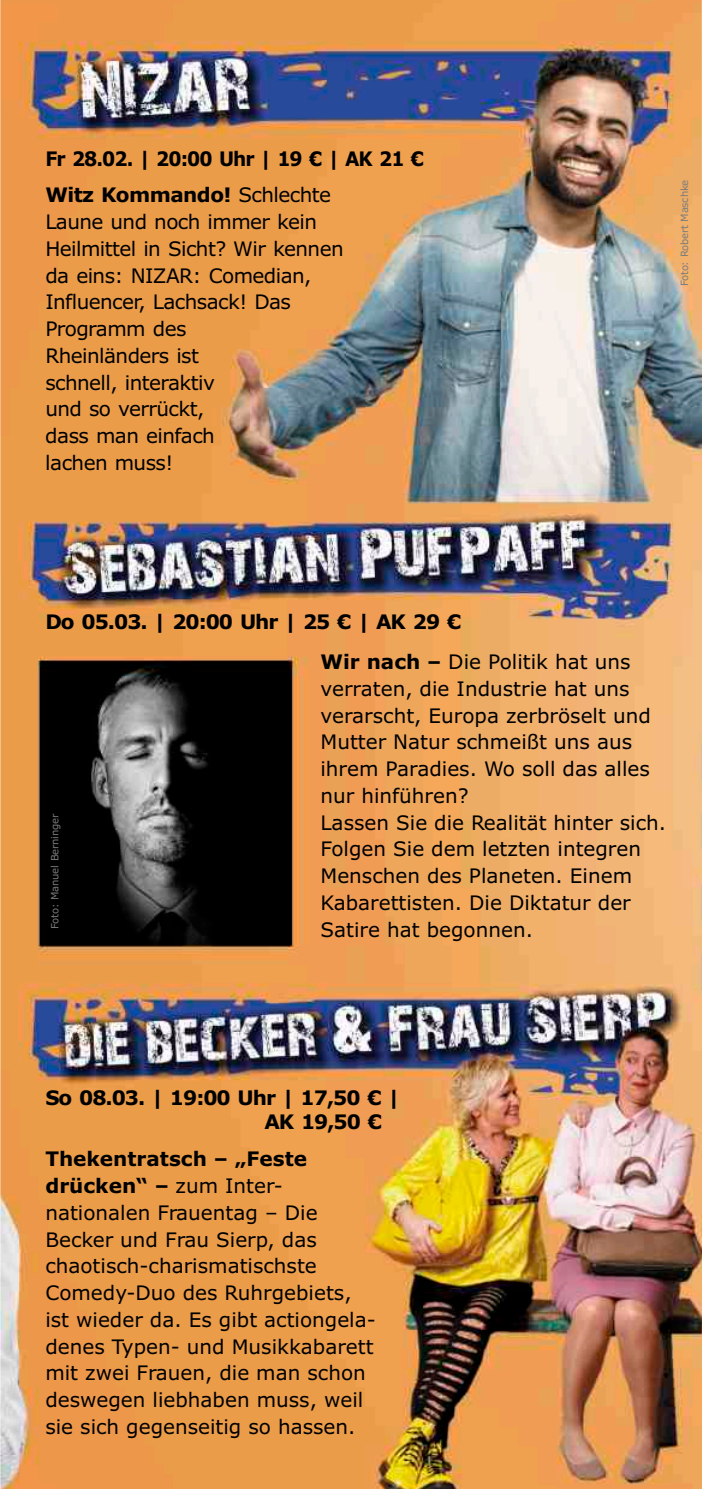
<style>
.page{position:relative;width:702px;height:1489px;background:#fff}
.page>*{position:absolute;margin:0;border:0;box-sizing:border-box;transform-origin:0 0}
.t1{font:20px/26.8px "Verdana";color:#000}
.t2{font:20px/26.8px "Verdana";letter-spacing:-.03em;color:#000}
.t3{font:700 20px/24.2px "Verdana";letter-spacing:-.05em;color:#000}
.t4{font:700 20px "Verdana";letter-spacing:-.05em;color:#000;scale:.93 1}
.t5{font:10px "Verdana";letter-spacing:-.02em;color:#7b7b7b}
.s1{font-weight:700}
</style>
<div class="page">
<img style="left:0;top:0;width:702px;height:1488px">
<p class="t4" style="left:45px;top:151px;width:409px">Fr 28.02. | 20:00 Uhr | 19 € | AK 21 €</p>
<p class="t2" style="left:45px;top:183px;width:300px"><span class="s1">Witz Kommando!</span> Schlechte<br>Laune und noch immer kein<br>Heilmittel in Sicht? Wir kennen da eins: NIZAR: Comedian,<br>Influencer, Lachsack! Das<br>Programm des<br>Rheinländers ist<br>schnell, interaktiv<br>und so verrückt,<br>dass man einfach<br>lachen muss!</p>
<p class="t5" style="left:680px;top:286px;width:108px;rotate:-90deg">Foto: Robert Maschke</p>
<p class="t3" style="left:45px;top:611px;width:417px">Do 05.03. | 20:00 Uhr | 25 € | AK 29 €</p>
<p class="t5" style="left:51px;top:928px;width:116px;rotate:-90deg">Foto: Manuel Berninger</p>
<p class="t1" style="left:320px;top:650px;width:347px"><span class="s1">Wir nach –</span> Die Politik hat uns verraten, die Industrie hat uns verarscht, Europa zerbröselt und<br>Mutter Natur schmeißt uns aus ihrem Paradies. Wo soll das alles nur hinführen?<br>Lassen Sie die Realität hinter sich.<br>Folgen Sie dem letzten integren<br>Menschen des Planeten. Einem<br>Kabarettisten. Die Diktatur der<br>Satire hat begonnen.</p>
<p class="t3" style="left:264px;top:1086px;width:136px;text-indent:-219px">So 08.03. | 19:00 Uhr | 17,50 € |<br>AK 19,50 €</p>
<p class="t1" style="left:45px;top:1147px;width:332px"><span class="s1">Thekentratsch – „Feste drücken“ –</span> zum Inter&shy;nationalen Frauentag – Die<br>Becker und Frau Sierp, das chaotisch-charismatischste<br>Comedy-Duo des Ruhrgebiets, ist wieder da. Es gibt actiongela&shy;denes Typen- und Musikkabarett mit zwei Frauen, die man schon deswegen liebhaben muss, weil sie sich gegenseitig so hassen.</p>
</div>
